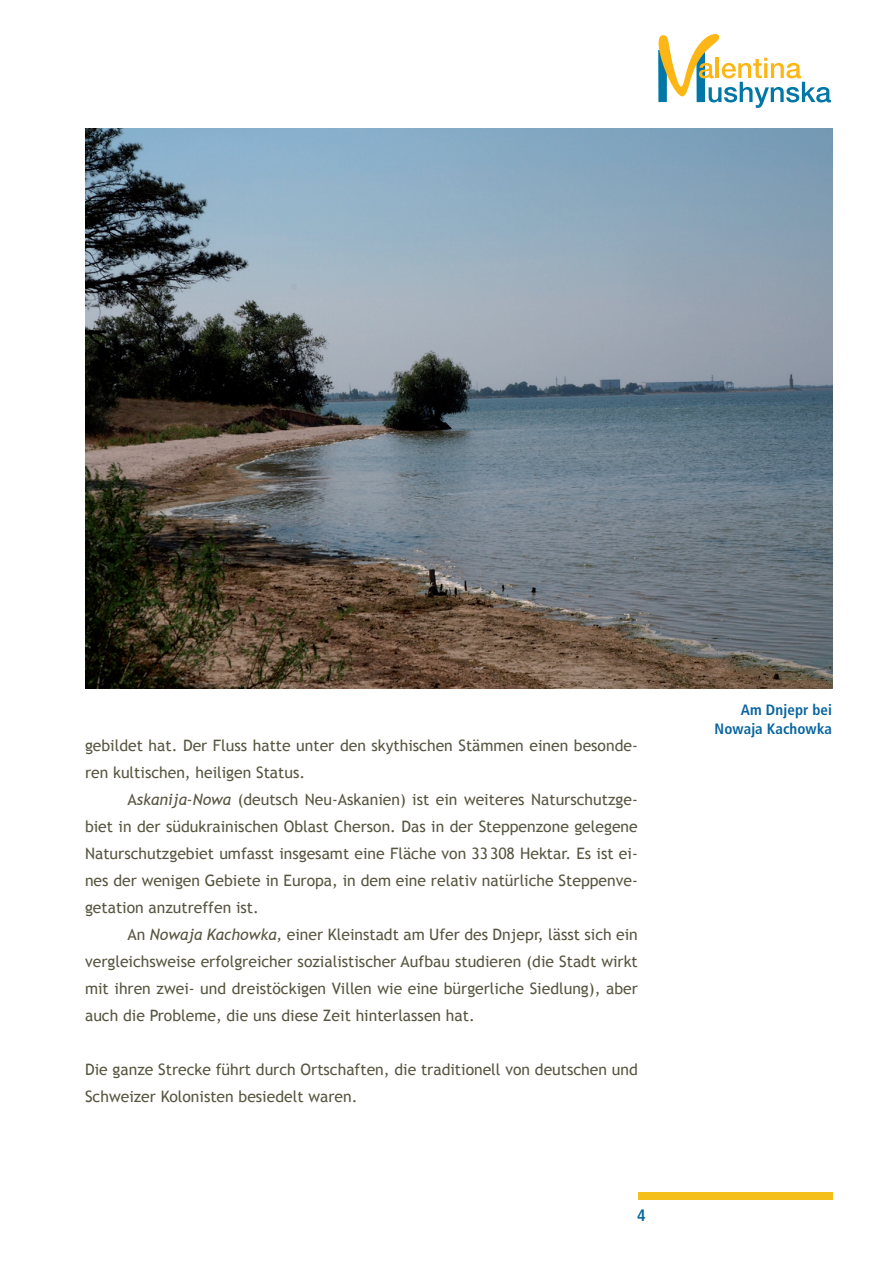
<style>
.page{position:relative;width:893px;height:1263px;background:#fff}
.page>*{position:absolute;margin:0;border:0;box-sizing:border-box;transform-origin:0 0}
.t1{font:700 condensed 16.5px "Frutiger";color:#09659f}
.t2{font:15.75px/27px "Trebuchet MS";color:#585641}
.t3{font:700 condensed 15px/19.5px "Frutiger";letter-spacing:.01em;color:#09659f;text-align:right}
.s1{font-style:italic}
</style>
<div class="page">
<div style="left:638px;top:1193px;width:195px;height:7px;background:#f4bf1b"></div>
<svg style="left:658px;top:34px;width:173px;height:74px"></svg>
<img style="left:85px;top:129px;width:748px;height:560px">
<p class="t2" style="left:85px;top:732px;width:554px">gebildet hat. Der Fluss hatte unter den skythischen Stämmen einen besonde&shy;ren kultischen, heiligen Status.</p>
<p class="t2" style="left:85px;top:786px;width:554px;text-align:justify;text-indent:43px">A<span class="s1">skanija-Nowa</span> (deutsch Neu-Askanien) ist ein weiteres Naturschutzge&shy;biet in der südukrainischen Oblast Cherson. Das in der Steppenzone gelegene Naturschutzgebiet umfasst insgesamt eine Fläche von 33308 Hektar. Es ist ei&shy;nes der wenigen Gebiete in Europa, in dem eine relativ natürliche Steppenve&shy;getation anzutreffen ist.</p>
<p class="t2" style="left:85px;top:921px;width:554px;text-align:justify;text-indent:43px">An <span class="s1">Nowaja Kachowka,</span> einer Kleinstadt am Ufer des Dnjepr, lässt sich ein vergleichsweise erfolgreicher sozialistischer Aufbau studieren (die Stadt wirkt mit ihren zwei- und dreistöckigen Villen wie eine bürgerliche Siedlung), aber auch die Probleme, die uns diese Zeit hinterlassen hat.</p>
<p class="t2" style="left:85px;top:1056px;width:554px">Die ganze Strecke führt durch Ortschaften, die traditionell von deutschen und<br>Schweizer Kolonisten besiedelt waren.</p>
<p class="t1" style="left:637px;top:1205px;width:10px">4</p>
<p class="t3" style="left:714px;top:700px;width:119px">Am Dnjepr bei<br>Nowaja Kachowka</p>
</div>
